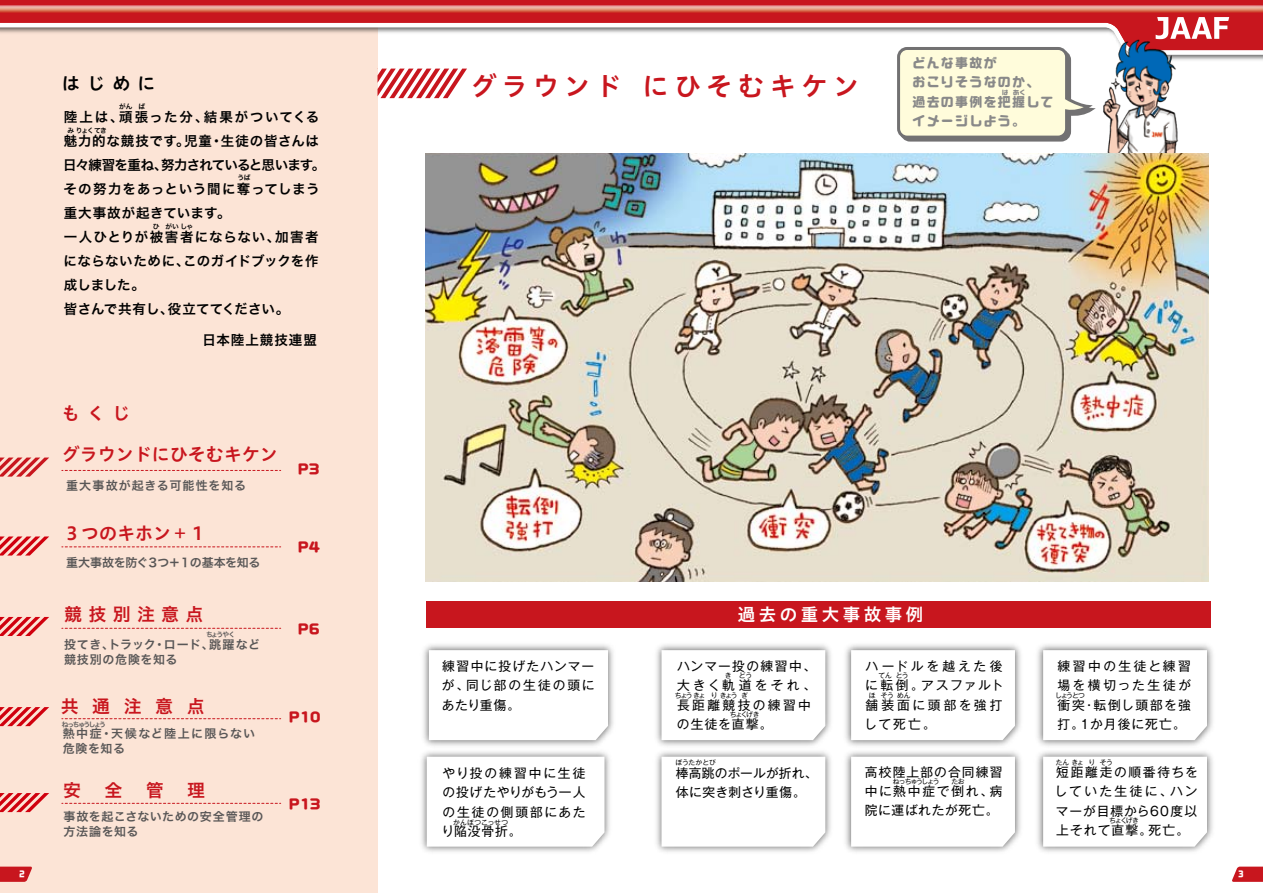
<style>
.page{position:relative;width:1263px;height:893px;background:#fff}
.page>*{position:absolute;margin:0;border:0;box-sizing:border-box;transform-origin:0 0}
.t1{font:26.4px "Hiragino UD Sans Std W6";letter-spacing:.2em;color:#c8161e}
.t2{font:18px "Hiragino UD Sans Std W6";color:#c8161e}
.t3{font:17.7px "Hiragino UD Sans Std W6";color:#000}
.t4{font:17.55px "Hiragino UD Sans Std W6";letter-spacing:.2em;color:#fff}
.t5{font:13.5px/24px "Hira Kaku Pro W6";letter-spacing:.04em;color:#000}
.t6{font:13.5px/19.5px "Mart Futomaru Gothic Kyoukan";letter-spacing:.05em;color:#898989}
.t7{font:13.5px/24px "Hira Kaku Pro W6";letter-spacing:-.045em;color:#000}
.t8{font:13.5px "Hira Kaku Pro W6";letter-spacing:.065em;color:#000}
.t9{font:13.5px "Hira Kaku Pro W6";letter-spacing:-.01em;color:#000}
.t10{font:13.5px "Hira Kaku Pro W6";letter-spacing:.11em;color:#000}
.t11{font:13.5px "Hira Kaku Pro W6";letter-spacing:.075em;color:#000}
.t12{font:13.35px "Mart Futomaru Gothic Kyoukan";letter-spacing:-.01em;color:#c8161e;scale:1.12 1}
.t13{font:12.75px/19.5px "Gothic MB101 Pro";letter-spacing:.115em;color:#000;text-align:right}
.t14{font:12.75px/19.5px "Gothic MB101 Pro";letter-spacing:.155em;color:#000}
.t15{font:12.75px/19.5px "Gothic MB101 Pro";letter-spacing:.18em;color:#000;text-align:right}
.t16{font:12.75px/19.5px "Gothic MB101 Pro";letter-spacing:.08em;color:#000}
.t17{font:12.75px/19.5px "Gothic MB101 Pro";letter-spacing:.015em;color:#000}
.t18{font:12.75px/19.5px "Gothic MB101 Pro";letter-spacing:.075em;color:#000}
.t19{font:12.75px/19.5px "Gothic MB101 Pro";letter-spacing:.205em;color:#000}
.t20{font:12.75px/19.5px "Gothic MB101 Pro";letter-spacing:.22em;color:#000;text-align:right}
.t21{font:12.75px/19.5px "Gothic MB101 Pro";letter-spacing:.135em;color:#000;text-align:right}
.t22{font:12.75px/19.5px "Gothic MB101 Pro";letter-spacing:.09em;color:#000;text-align:right}
.t23{font:12.75px "Gothic MB101 Pro";letter-spacing:.185em;color:#000}
.t24{font:12px/15px "Hira Kaku Pro W6";letter-spacing:.055em;color:#595757}
.t25{font:12px/15px "Hira Kaku Pro W6";letter-spacing:.095em;color:#595757}
.t26{font:12px "Hira Kaku Pro W6";letter-spacing:-.035em;color:#595757}
.t27{font:12px "Hira Kaku Pro W6";letter-spacing:.09em;color:#595757}
.t28{font:8.25px "Mart Futo Kaku Gothic Kyokan";color:#fff}
.t29{font:6.75px "Gothic MB101 Pro";letter-spacing:-.095em;color:#000}
.t30{font:6.75px "Hira Kaku Pro W6";letter-spacing:-.055em;color:#000}
.t31{font:6.75px "Hira Kaku Pro W6";letter-spacing:-.22em;color:#595757}
.t32{font:6.75px "Gothic MB101 Pro";letter-spacing:.055em;color:#000}
.t33{font:6.75px "Gothic MB101 Pro";letter-spacing:-.175em;color:#000}
.t34{font:6.75px "Mart Futomaru Gothic Kyoukan";color:#898989}
.s1{font-family:"True Logo G Extra RKSJ H"}
</style>
<div class="page">
<div style="left:0;top:0;width:378px;height:893px;background:#fce4d6"></div>
<svg style="left:1184px;top:50px;width:79px;height:9px"></svg>
<svg style="left:0;top:0;width:1263px;height:50px"></svg>
<svg style="left:0;top:5px;width:1263px;height:34px"></svg>
<img style="left:1096px;top:33px;width:88px;height:121px">
<div style="left:426px;top:601px;width:785px;height:27px;background:#c8161e"></div>
<img style="left:656px;top:644px;width:175px;height:102px">
<svg style="left:661px;top:650px;width:164px;height:90px"></svg>
<img style="left:423px;top:644px;width:191px;height:102px">
<svg style="left:429px;top:650px;width:179px;height:90px"></svg>
<img style="left:845px;top:644px;width:176px;height:102px">
<svg style="left:851px;top:650px;width:164px;height:90px"></svg>
<img style="left:1037px;top:644px;width:176px;height:102px">
<svg style="left:1043px;top:650px;width:164px;height:90px"></svg>
<img style="left:656px;top:751px;width:175px;height:101px">
<svg style="left:661px;top:757px;width:164px;height:90px"></svg>
<img style="left:845px;top:751px;width:176px;height:101px">
<svg style="left:851px;top:757px;width:164px;height:90px"></svg>
<img style="left:1037px;top:751px;width:176px;height:101px">
<svg style="left:1043px;top:757px;width:164px;height:90px"></svg>
<img style="left:421px;top:751px;width:189px;height:101px">
<svg style="left:427px;top:757px;width:177px;height:90px"></svg>
<svg style="left:0;top:867px;width:32px;height:15px"></svg>
<svg style="left:1232px;top:867px;width:31px;height:15px"></svg>
<svg style="left:62px;top:470px;width:219px;height:1px"></svg>
<svg style="left:62px;top:546px;width:219px;height:1px"></svg>
<svg style="left:62px;top:628px;width:219px;height:1px"></svg>
<svg style="left:62px;top:718px;width:219px;height:1px"></svg>
<svg style="left:62px;top:803px;width:219px;height:1px"></svg>
<svg style="left:895px;top:45px;width:200px;height:97px;background:#edebd3"></svg>
<svg style="left:377px;top:69px;width:90px;height:29px"></svg>
<svg style="left:0;top:793px;width:49px;height:19px"></svg>
<svg style="left:0;top:707px;width:49px;height:19px"></svg>
<svg style="left:0;top:617px;width:49px;height:19px"></svg>
<svg style="left:0;top:536px;width:49px;height:20px"></svg>
<svg style="left:0;top:458px;width:49px;height:19px"></svg>
<img style="left:425px;top:154px;width:784px;height:428px">
<p class="t28" style="left:19px;top:869px;width:7px">2</p>
<h3 class="t3" style="left:62px;top:70px;width:95px">はじめに</h3>
<p class="t30" style="left:119px;top:100px;width:15px">がん</p>
<p class="t30" style="left:138px;top:100px;width:8px">ば</p>
<p class="t10" style="left:204px;top:105px;width:117px">結果がついてくる</p>
<p class="t5" style="left:64px;top:104px;width:61px">陸上は、</p>
<p class="t5" style="left:119px;top:104px;width:91px">頑張った分、</p>
<p class="t30" style="left:67px;top:124px;width:41px">みりょくてき</p>
<p class="t7" style="left:161px;top:128px;width:166px;text-indent:-97px">魅力的な競技です。<br>努力されていると思います。</p>
<p class="t5" style="left:221px;top:128px;width:100px">生徒の皆さんは</p>
<p class="t5" style="left:184px;top:128px;width:30px">児童</p>
<p class="t5" style="left:210px;top:128px;width:15px">・</p>
<p class="t7" style="left:63px;top:152px;width:106px">日々練習を重ね、</p>
<p class="t8" style="left:63px;top:177px;width:258px">その努力をあっという間に奪ってしまう</p>
<p class="t5" style="left:64px;top:200px;width:168px">重大事故が起きています。</p>
<p class="t5" style="left:275px;top:224px;width:45px">加害者</p>
<p class="t30" style="left:237px;top:172px;width:15px">うば</p>
<p class="t30" style="left:166px;top:220px;width:29px">がいしゃ</p>
<p class="t30" style="left:153px;top:220px;width:8px">ひ</p>
<p class="t5" style="left:183px;top:224px;width:137px;text-indent:-119px">一人ひとりが被害者にならない、<br>このガイドブックを作</p>
<p class="t5" style="left:63px;top:248px;width:127px">にならないために、</p>
<p class="t5" style="left:64px;top:272px;width:83px">成しました。</p>
<p class="t9" style="left:168px;top:297px;width:123px">役立ててください。</p>
<p class="t5" style="left:64px;top:296px;width:111px">皆さんで共有し、</p>
<h2 class="t2" style="left:62px;top:399px;width:70px">もくじ</h2>
<p class="t11" style="left:202px;top:328px;width:116px">日本陸上競技連盟</p>
<h2 class="t2" style="left:62px;top:441px;width:217px">グラウンドにひそむキケン</h2>
<p class="t27" style="left:66px;top:474px;width:181px">重大事故が起きる可能性を知る</p>
<h2 class="t2" style="left:63px;top:519px;width:145px">３つのキホン＋１</h2>
<p class="t26" style="left:66px;top:551px;width:196px">重大事故を防ぐ３つ＋１の基本を知る</p>
<p class="t12" style="left:298px;top:461px;width:21px">P3</p>
<p class="t12" style="left:298px;top:539px;width:22px">P4</p>
<h2 class="t2" style="left:64px;top:600px;width:141px">競技別注意点</h2>
<p class="t31" style="left:206px;top:629px;width:31px">ちょうやく</p>
<p class="t24" style="left:209px;top:636px;width:52px">跳躍など</p>
<p class="t24" style="left:64px;top:636px;width:115px">投てき、<br>競技別の危険を知る</p>
<p class="t24" style="left:108px;top:636px;width:49px">トラック</p>
<p class="t24" style="left:164px;top:636px;width:52px">ロード、</p>
<p class="t24" style="left:154px;top:636px;width:13px">・</p>
<h2 class="t2" style="left:61px;top:692px;width:145px">共通注意点</h2>
<p class="t31" style="left:62px;top:718px;width:45px">ねっちゅうしょう</p>
<p class="t25" style="left:63px;top:725px;width:194px">熱中症・天候など陸上に限らない危険を知る</p>
<h2 class="t2" style="left:63px;top:776px;width:19px">安</h2>
<h2 class="t2" style="left:104px;top:776px;width:19px">全</h2>
<h2 class="t2" style="left:146px;top:776px;width:19px">管</h2>
<h2 class="t2" style="left:187px;top:776px;width:19px">理</h2>
<p class="t24" style="left:63px;top:808px;width:202px">事故を起こさないための安全管理の方法論を知る</p>
<p class="t12" style="left:298px;top:621px;width:22px">P6</p>
<p class="t12" style="left:289px;top:710px;width:30px">P10</p>
<p class="t12" style="left:289px;top:796px;width:30px">P13</p>
<h1 class="t1" style="left:470px;top:66px;width:153px">グラウンド</h1>
<h1 class="t1" style="left:643px;top:66px;width:218px">にひそむキケン</h1>
<p class="t6" style="left:912px;top:52px;width:143px">どんな事故が<br>おこりそうなのか、過去の事例を<span class="s1">把</span>握してイメージしよう。</p>
<p class="t34" style="left:1013px;top:88px;width:15px">あく</p>
<p class="t34" style="left:1002px;top:88px;width:8px">は</p>
<p class="t13" style="left:442px;top:654px;width:154px">練習中に投げたハンマー同じ部の生徒の頭に</p>
<p class="t13" style="left:442px;top:674px;width:80px;text-align:left">が、<br>あたり重傷。</p>
<p class="t4" style="left:738px;top:601px;width:187px">過去の重大事故事例</p>
<p class="t20" style="left:866px;top:654px;width:140px">ハードルを越えた後アスファルト</p>
<p class="t14" style="left:677px;top:654px;width:141px">ハンマー投の練習中、大きく軌道をそれ、長距離競技の練習中の生徒を直撃。</p>
<p class="t29" style="left:739px;top:670px;width:15px">どう</p>
<p class="t29" style="left:725px;top:670px;width:8px">き</p>
<p class="t29" style="left:878px;top:670px;width:15px">てん</p>
<p class="t29" style="left:896px;top:670px;width:14px">とう</p>
<p class="t19" style="left:864px;top:674px;width:140px">に転倒。<br>舗装面に頭部を強打して死亡。</p>
<p class="t29" style="left:741px;top:690px;width:8px">ぎ</p>
<p class="t29" style="left:675px;top:690px;width:32px">ちょうきょ</p>
<p class="t29" style="left:711px;top:690px;width:28px">りきょう</p>
<p class="t29" style="left:897px;top:690px;width:15px">めん</p>
<p class="t29" style="left:881px;top:690px;width:14px">そう</p>
<p class="t29" style="left:869px;top:690px;width:8px">ほ</p>
<p class="t29" style="left:730px;top:709px;width:31px">ちょくげき</p>
<p class="t29" style="left:675px;top:757px;width:42px">ぼうたかとび</p>
<p class="t13" style="left:441px;top:761px;width:146px;text-align:justify">やり投の練習中に生徒の投げたやりがもう一人の生徒の側頭部にあたり陥没骨折。</p>
<p class="t17" style="left:676px;top:762px;width:143px">棒高跳のポールが折れ、体に突き刺さり重傷。</p>
<p class="t22" style="left:865px;top:760px;width:139px">高校陸上部の合同練習病</p>
<p class="t33" style="left:893px;top:776px;width:48px">ねっちゅうしょう</p>
<p class="t29" style="left:951px;top:776px;width:15px">たお</p>
<p class="t18" style="left:865px;top:780px;width:135px">中に熱中症で倒れ、院に運ばれたが死亡。</p>
<p class="t32" style="left:453px;top:817px;width:57px">かんぼつこっせつ</p>
<p class="t15" style="left:1057px;top:654px;width:135px">練習中の生徒と練習場を横切った生徒が転倒し頭部を強</p>
<p class="t29" style="left:1055px;top:690px;width:31px">しょうとつ</p>
<p class="t16" style="left:1080px;top:693px;width:107px;text-indent:-23px">衝突<br>1か月後に死亡。</p>
<p class="t13" style="left:1083px;top:693px;width:14px">・</p>
<p class="t13" style="left:1057px;top:713px;width:28px">打。</p>
<p class="t21" style="left:1056px;top:760px;width:143px">短距離走の順番待ちをハン</p>
<p class="t29" style="left:1056px;top:757px;width:29px">たんきょ</p>
<p class="t29" style="left:1100px;top:757px;width:14px">そう</p>
<p class="t29" style="left:1088px;top:757px;width:8px">り</p>
<p class="t23" style="left:1055px;top:781px;width:120px">していた生徒に、</p>
<p class="t16" style="left:1056px;top:799px;width:143px">マーが目標から60度以</p>
<p class="t13" style="left:1148px;top:819px;width:42px">死亡。</p>
<p class="t29" style="left:1109px;top:815px;width:31px">ちょくげき</p>
<p class="t13" style="left:1056px;top:819px;width:98px">上それて直撃。</p>
<p class="t28" style="left:1238px;top:869px;width:8px">3</p>
</div>
